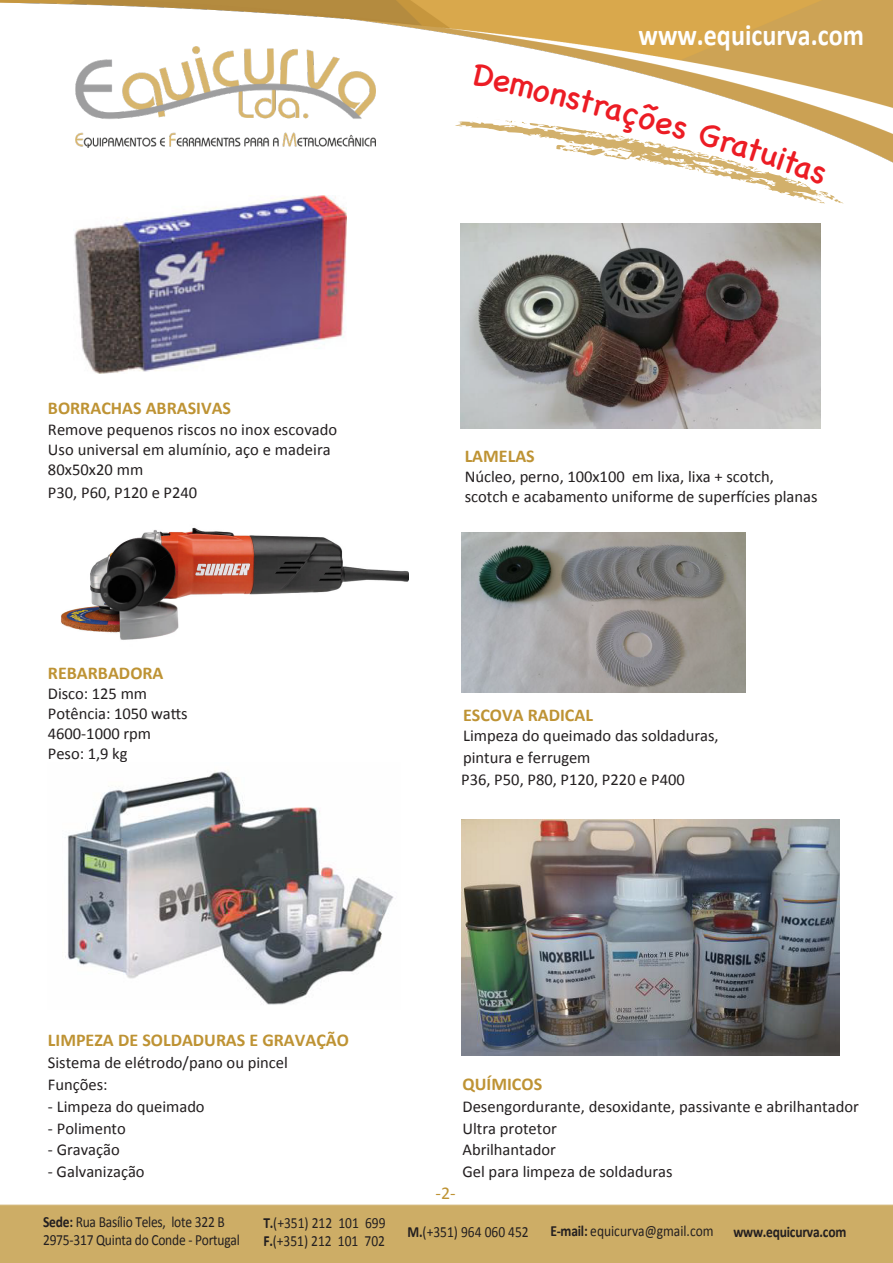
<style>
.page{position:relative;width:893px;height:1263px;background:#fff}
.page>*{position:absolute;margin:0;border:0;box-sizing:border-box;transform-origin:0 0}
.t1{font:33px "Chalkboard SE";color:#ec1c24}
.t2{font:700 30px "Calibri";color:#fff;scale:.87 1}
.t3{font:700 18px "Calibri";color:#be9334}
.t4{font:18px "Calibri";color:#be9334}
.t5{font:16.5px/19.8px "Calibri";color:#231f20}
.t6{font:15.6px/18.6px "Calibri";letter-spacing:-.015em;color:#231f20;scale:.87 1}
.t7{font:700 15.6px "Calibri";letter-spacing:-.015em;color:#231f20;scale:.87 1}
.s1{font-weight:700}
</style>
<div class="page">
<img style="left:0;top:0;width:893px;height:163px">
<div style="left:0;top:1204px;width:893px;height:59px;background:#cdad66"></div>
<img style="left:461px;top:224px;width:359px;height:205px">
<img style="left:461px;top:533px;width:285px;height:160px">
<img style="left:76px;top:46px;width:300px;height:101px">
<img style="left:65px;top:771px;width:329px;height:234px">
<img style="left:61px;top:527px;width:348px;height:113px">
<img style="left:74px;top:196px;width:272px;height:177px">
<img style="left:462px;top:819px;width:377px;height:236px">
<svg style="left:471px;top:63px;width:40px;height:31px"></svg>
<svg style="left:455px;top:116px;width:388px;height:88px"></svg>
<h2 class="t2" style="left:639px;top:17px;width:261px">www.equicurva.com</h2>
<h1 class="t1" style="left:518px;top:54px;width:74px;rotate:14deg">mons</h1>
<h1 class="t1" style="left:587px;top:71px;width:81px;rotate:15deg">traçõ</h1>
<p class="t3" style="left:48px;top:397px;width:185px">BORRACHAS ABRASIVAS</p>
<p class="t5" style="left:48px;top:419px;width:291px">Remove pequenos riscos no inox escovado<br>Uso universal em alumínio, aço e madeira<br>80x50x20 mm</p>
<p class="t5" style="left:48px;top:482px;width:151px">P30, P60, P120 e P240</p>
<p class="t3" style="left:48px;top:662px;width:117px">REBARBADORA</p>
<p class="t5" style="left:48px;top:683px;width:141px">Disco: 125 mm<br>Potência: 1050 watts<br>4600-1000 rpm<br>Peso: 1,9 kg</p>
<p class="t3" style="left:465px;top:445px;width:72px">LAMELAS</p>
<p class="t5" style="left:465px;top:466px;width:354px">Núcleo, perno, 100x100 em lixa, lixa + scotch, scotch e acabamento uniforme de superfícies planas</p>
<p class="t3" style="left:463px;top:704px;width:131px">ESCOVA RADICAL</p>
<p class="t5" style="left:461px;top:724px;width:259px;line-height:21.8px">Limpeza do queimado das soldaduras, pintura e ferrugem<br>P36, P50, P80, P120, P220 e P400</p>
<p class="t3" style="left:48px;top:1029px;width:303px">LIMPEZA DE SOLDADURAS E GRAVAÇÃO</p>
<p class="t5" style="left:48px;top:1051px;width:241px;line-height:21.6px">Sistema de elétrodo/pano ou pincel<br>Funções:</p>
<p class="t5" style="left:48px;top:1096px;width:158px">- Limpeza do queimado</p>
<p class="t5" style="left:48px;top:1117px;width:80px">- Polimento</p>
<p class="t5" style="left:48px;top:1139px;width:73px">- Gravação</p>
<p class="t5" style="left:48px;top:1161px;width:98px">- Galvanização</p>
<p class="t3" style="left:462px;top:1072px;width:81px">QUÍMICOS</p>
<p class="t5" style="left:462px;top:1094px;width:398px;line-height:21.8px">Desengordurante, desoxidante, passivante e abrilhantador<br>Ultra protetor<br>Abrilhantador<br>Gel para limpeza de soldaduras</p>
<p class="t4" style="left:435px;top:1182px;width:22px">-2-</p>
<p class="t6" style="left:43px;top:1211px;width:228px"><span class="s1">Sede:</span> Rua Basílio Teles, lote 322 B<br>2975-317 Quinta do Conde - Portugal</p>
<p class="t6" style="left:263px;top:1212px;width:142px"><span class="s1">T.</span>(+351) 212 101 699<br><span class="s1">F.</span>(+351) 212 101 702</p>
<p class="t6" style="left:408px;top:1222px;width:141px"><span class="s1">M.</span>(+351) 964 060 452</p>
<p class="t6" style="left:550px;top:1221px;width:189px"><span class="s1">E-mail:</span> equicurva@gmail.com</p>
<p class="t7" style="left:733px;top:1222px;width:131px">www.equicurva.com</p>
</div>
